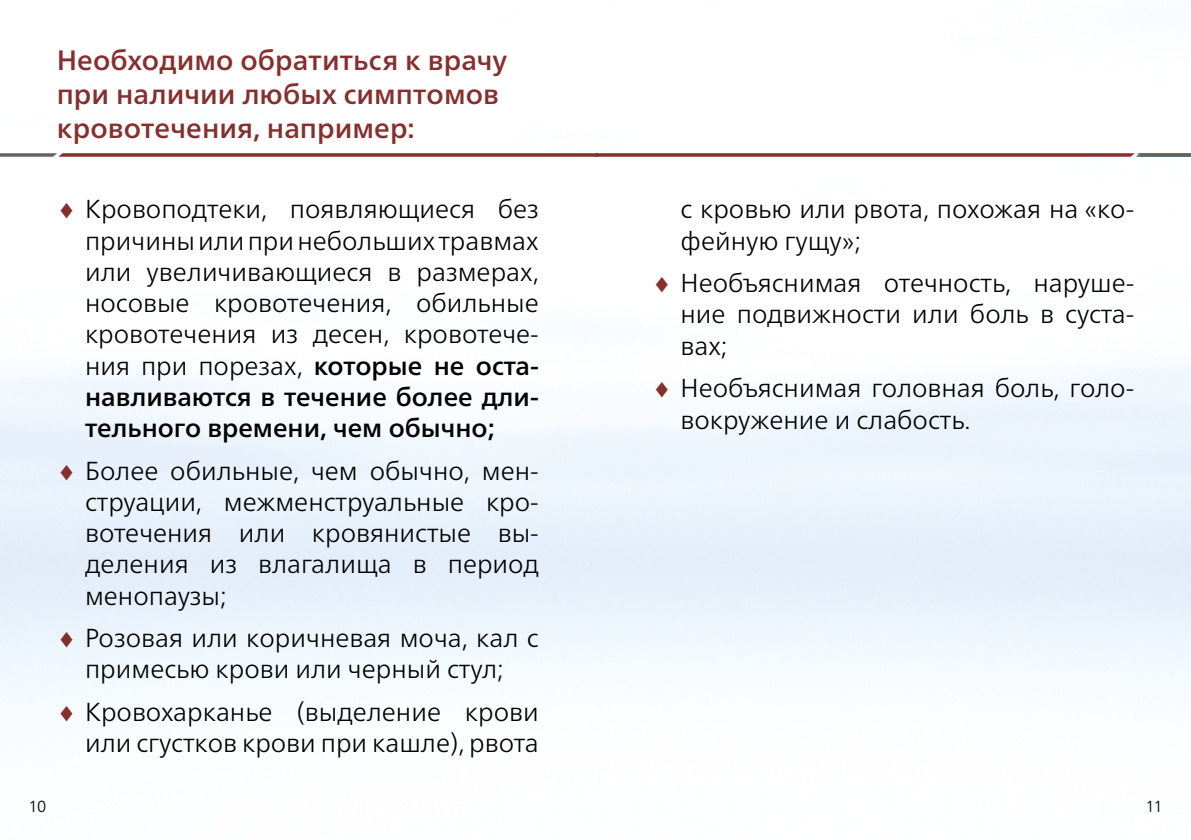
<style>
.page{position:relative;width:1191px;height:840px;background:#fff}
.page>*{position:absolute;margin:0;border:0;box-sizing:border-box;transform-origin:0 0}
.t1{font:500 28px/33.6px "Frutiger Neue";letter-spacing:.005em;color:#862f2d}
.t2{font:300 26px/31.2px "Frutiger Neue";color:#000;text-align:justify}
.t3{font:300 16px "Frutiger Neue";color:#000}
.s1{color:#862f2d}
.s2{font-weight:500}
</style>
<div class="page">
<svg style="left:0;top:153px;width:1191px;height:4px;background:#914d4c"></svg>
<p class="t1" style="left:57px;top:44px;width:452px">Необходимо обратиться к врачу при наличии любых симптомов кровотечения, например:</p>
<p class="t2" style="left:85px;top:193px;width:455px;text-indent:-28px"><span class="s1">♦</span> Кровоподтеки, появляющиеся без причины или при небольших травмах или увеличивающиеся в размерах, носовые кровотечения, обильные кровотечения из десен, кровотече&shy;ния при порезах, <span class="s2">которые не оста&shy;навливаются в течение более дли&shy;тельного времени, чем обычно;</span></p>
<p class="t2" style="left:85px;top:454px;width:455px;text-indent:-28px"><span class="s1">♦</span> Более обильные, чем обычно, мен&shy;струации, межменструальные кро&shy;вотечения или кровянистые вы&shy;деления из влагалища в период менопаузы;</p>
<p class="t2" style="left:57px;top:622px;width:483px;text-align:center"><span class="s1">♦</span> Розовая или коричневая моча, кал с примесью крови или черный стул;</p>
<p class="t2" style="left:57px;top:695px;width:483px;text-align:right"><span class="s1">♦</span> Кровохарканье (выделение крови или сгустков крови при кашле), рвота</p>
<p class="t2" style="left:680px;top:193px;width:455px">с кровью или рвота, похожая на «ко&shy;фейную гущу»;</p>
<p class="t2" style="left:680px;top:267px;width:455px;text-indent:-28px"><span class="s1">♦</span> Необъяснимая отечность, наруше&shy;ние подвижности или боль в суста&shy;вах;</p>
<p class="t2" style="left:680px;top:372px;width:455px;text-indent:-28px"><span class="s1">♦</span> Необъяснимая головная боль, голо&shy;вокружение и слабость.</p>
<p class="t3" style="left:28px;top:796px;width:19px">10</p>
<p class="t3" style="left:1145px;top:796px;width:18px">11</p>
</div>
